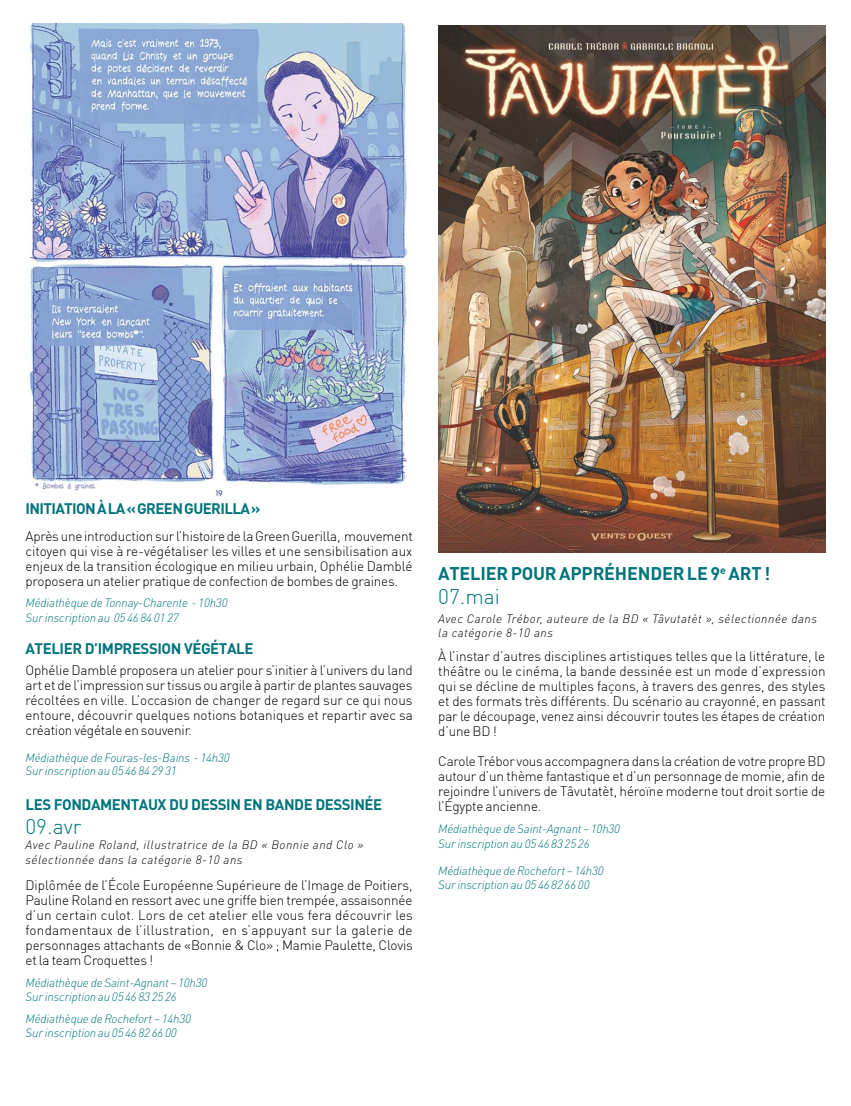
<style>
.page{position:relative;width:851px;height:1106px;background:#fff}
.page>*{position:absolute;margin:0;border:0;box-sizing:border-box;transform-origin:0 0}
.t1{font:300 21px "DIN";color:#00747b}
.t2{font:18px "DIN Bold";letter-spacing:-.01em;color:#00747b}
.t3{font:15px "DIN Bold";letter-spacing:-.03em;color:#00747b}
.t4{font:300 13.5px/15px "DIN";letter-spacing:-.015em;color:#000;text-align:justify}
.t5{font:italic 300 12px/13.5px "DINOT";letter-spacing:-.01em;color:#00747b}
.t6{font:italic 300 12px/15px "DINOT";letter-spacing:.04em;color:#000}
</style>
<div class="page">
<img style="left:438px;top:26px;width:387px;height:527px">
<img style="left:29px;top:24px;width:379px;height:472px">
<p class="t3" style="left:26px;top:499px;width:236px">INITIATION À LA «GREEN GUERILLA»</p>
<p class="t4" style="left:26px;top:529px;width:389px">Après une introduction sur l’histoire de la Green Guerilla, mouvement citoyen qui vise à re-végétaliser les villes et une sensibilisation aux enjeux de la transition écologique en milieu urbain, Ophélie Damblé proposera un atelier pratique de confection de bombes de graines.</p>
<p class="t5" style="left:26px;top:595px;width:203px;line-height:15px">Médiathèque de Tonnay-Charente - 10h30<br>Sur inscription au 05 46 84 01 27</p>
<p class="t3" style="left:26px;top:638px;width:229px">ATELIER D’IMPRESSION VÉGÉTALE</p>
<p class="t4" style="left:26px;top:662px;width:389px">Ophélie Damblé proposera un atelier pour s’initier à l’univers du land art et de l’impression sur tissus ou argile à partir de plantes sauvages récoltées en ville. L’occasion de changer de regard sur ce qui nous entoure, découvrir quelques notions botaniques et repartir avec sa création végétale en souvenir.</p>
<p class="t5" style="left:26px;top:750px;width:205px">Médiathèque de Fouras-les-Bains - 14h30<br>Sur inscription au 05 46 84 29 31</p>
<p class="t3" style="left:26px;top:794px;width:358px">LES FONDAMENTAUX DU DESSIN EN BANDE DESSINÉE</p>
<h1 class="t1" style="left:26px;top:813px;width:57px">09.avr</h1>
<p class="t6" style="left:26px;top:837px;width:339px">Avec Pauline Roland, illustratrice de la BD « Bonnie and Clo » sélectionnée dans la catégorie 8-10 ans</p>
<p class="t4" style="left:26px;top:877px;width:389px">Diplômée de l’École Européenne Supérieure de l’Image de Poitiers, Pauline Roland en ressort avec une griffe bien trempée, assaisonnée d’un certain culot. Lors de cet atelier elle vous fera découvrir les fondamentaux de l’illustration, en s’appuyant sur la galerie de personnages attachants de «Bonnie &amp; Clo» ; Mamie Paulette, Clovis et la team Croquettes !</p>
<p class="t5" style="left:26px;top:975px;width:183px">Médiathèque de Saint-Agnant – 10h30<br>Sur inscription au 05 46 83 25 26</p>
<p class="t5" style="left:26px;top:1011px;width:167px">Médiathèque de Rochefort – 14h30<br>Sur inscription au 05 46 82 66 00</p>
<h2 class="t2" style="left:438px;top:561px;width:333px">ATELIER POUR APPRÉHENDER LE 9<sup>e</sup> ART!</h2>
<h1 class="t1" style="left:438px;top:583px;width:63px">07.mai</h1>
<p class="t6" style="left:438px;top:612px;width:380px;line-height:13.5px">Avec Carole Trébor, auteure de la BD « Tâvutatèt », sélectionnée dans la catégorie 8-10 ans</p>
<p class="t4" style="left:438px;top:648px;width:389px">À l’instar d’autres disciplines artistiques telles que la littérature, le théâtre ou le cinéma, la bande dessinée est un mode d’expression qui se décline de multiples façons, à travers des genres, des styles et des formats très différents. Du scénario au crayonné, en passant par le découpage, venez ainsi découvrir toutes les étapes de création d’une BD !</p>
<p class="t4" style="left:438px;top:753px;width:389px">Carole Trébor vous accompagnera dans la création de votre propre BD autour d’un thème fantastique et d’un personnage de momie, afin de rejoindre l’univers de Tâvutatèt, héroïne moderne tout droit sortie de l’Égypte ancienne.</p>
<p class="t5" style="left:438px;top:821px;width:183px;line-height:15px">Médiathèque de Saint-Agnant – 10h30<br>Sur inscription au 05 46 83 25 26</p>
<p class="t5" style="left:438px;top:864px;width:167px">Médiathèque de Rochefort – 14h30<br>Sur inscription au 05 46 82 66 00</p>
</div>
